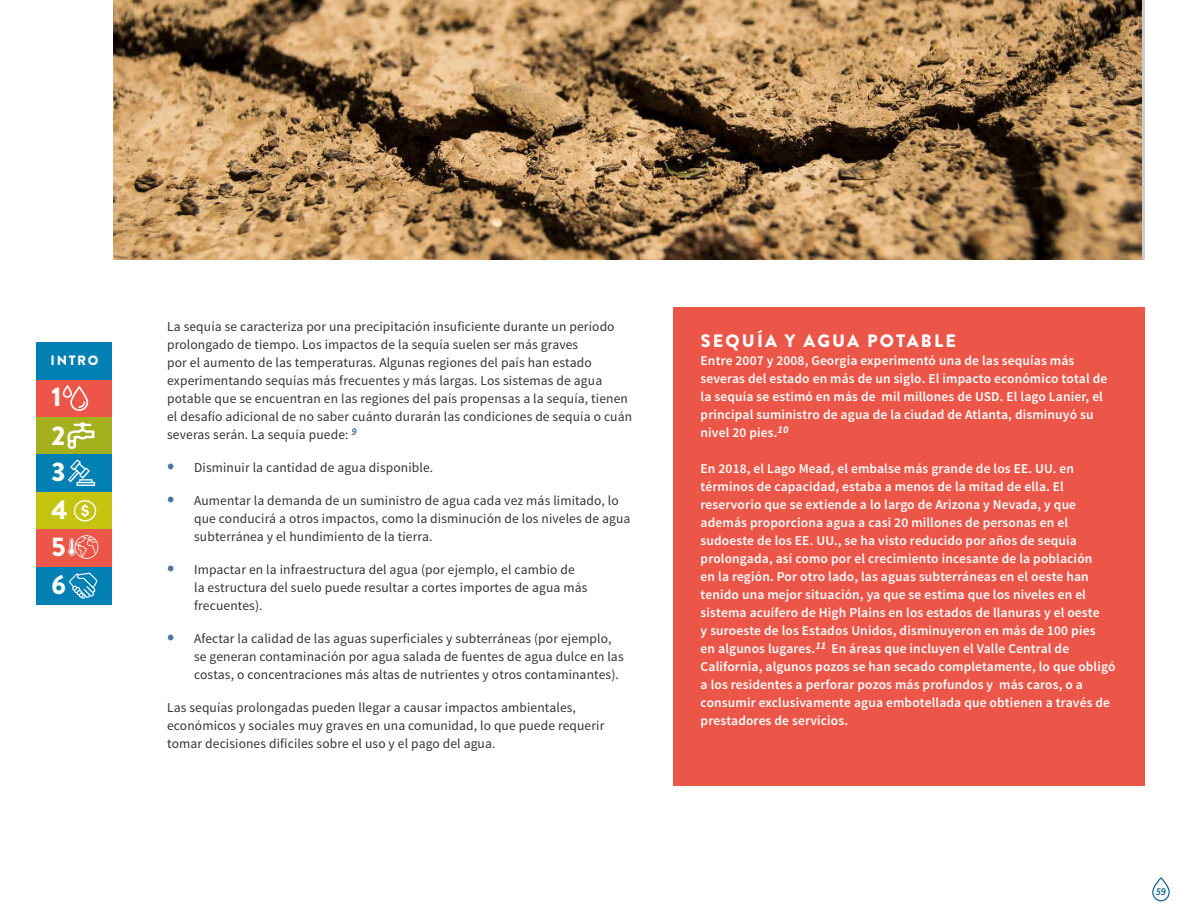
<style>
.page{position:relative;width:1188px;height:918px;background:#fff}
.page>*{position:absolute;margin:0;border:0;box-sizing:border-box;transform-origin:0 0}
.t1{font:900 27px/37.5px "Brandon Grotesque";color:#fffff8}
.t2{font:900 18px "Brandon Grotesque";letter-spacing:.12em;color:#fff}
.t3{font:13.5px/18px "Source Sans Pro";letter-spacing:.01em;color:#333}
.t4{font:600 13.5px/18px "Source Sans Pro";letter-spacing:.01em;color:#fff}
.t5{font:900 13.5px "Brandon Grotesque";letter-spacing:.12em;color:#fffff8}
.t6{font:italic 600 10.5px "Source Sans Pro";color:#015b8b}
.s1{font-weight:700;font-size:21px;color:#4b759f}
</style>
<div class="page">
<svg style="left:1152px;top:877px;width:18px;height:25px"></svg>
<div style="left:674px;top:307px;width:471px;height:479px;background:#eb5648"></div>
<img style="left:113px;top:0;width:1029px;height:260px">
<div style="left:36px;top:492px;width:75px;height:37px;background:#c5c511"></div>
<div style="left:36px;top:417px;width:75px;height:37px;background:#a4b01e"></div>
<div style="left:36px;top:567px;width:75px;height:37px;background:#0080b3"></div>
<div style="left:36px;top:379px;width:75px;height:38px;background:#eb5648"></div>
<div style="left:36px;top:529px;width:75px;height:38px;background:#eb5648"></div>
<div style="left:36px;top:454px;width:75px;height:38px;background:#0080b3"></div>
<div style="left:36px;top:342px;width:75px;height:37px;background:#0080b3"></div>
<svg style="left:63px;top:385px;width:25px;height:26px"></svg>
<svg style="left:67px;top:422px;width:27px;height:27px"></svg>
<svg style="left:68px;top:460px;width:27px;height:26px"></svg>
<svg style="left:74px;top:500px;width:22px;height:21px"></svg>
<svg style="left:68px;top:535px;width:30px;height:24px"></svg>
<svg style="left:69px;top:573px;width:28px;height:26px"></svg>
<p class="t5" style="left:51px;top:351px;width:49px">INTRO</p>
<h1 class="t1" style="left:52px;top:379px;width:18px">1<br>2<br>3<br>4<br>5<br>6</h1>
<p class="t3" style="left:167px;top:318px;width:467px">La sequía se caracteriza por una precipitación insuficiente durante un período prolongado de tiempo. Los impactos de la sequía suelen ser más graves<br>por el aumento de las temperaturas. Algunas regiones del país han estado experimentando sequías más frecuentes y más largas. Los sistemas de agua potable que se encuentran en las regiones del país propensas a la sequía, tienen el desafío adicional de no saber cuánto durarán las condiciones de sequía o cuán severas serán. La sequía puede: <sup>9</sup></p>
<p class="t3" style="left:167px;top:459px;width:268px"><span class="s1">•</span> Disminuir la cantidad de agua disponible.</p>
<p class="t3" style="left:194px;top:492px;width:438px;text-indent:-27px"><span class="s1">•</span> Aumentar la demanda de un suministro de agua cada vez más limitado, lo que conducirá a otros impactos, como la disminución de los niveles de agua subterránea y el hundimiento de la tierra.</p>
<p class="t3" style="left:194px;top:561px;width:395px;text-indent:-27px"><span class="s1">•</span> Impactar en la infraestructura del agua (por ejemplo, el cambio de la estructura del suelo puede resultar a cortes importes de agua más frecuentes).</p>
<p class="t3" style="left:194px;top:630px;width:431px;text-indent:-27px"><span class="s1">•</span> Afectar la calidad de las aguas superficiales y subterráneas (por ejemplo, se generan contaminación por agua salada de fuentes de agua dulce en las costas, o concentraciones más altas de nutrientes y otros contaminantes).</p>
<p class="t3" style="left:167px;top:699px;width:439px">Las sequías prolongadas pueden llegar a causar impactos ambientales, económicos y sociales muy graves en una comunidad, lo que puede requerir tomar decisiones difíciles sobre el uso y el pago del agua.</p>
<h2 class="t2" style="left:701px;top:328px;width:257px">SEQUÍA Y AGUA POTABLE</h2>
<p class="t4" style="left:701px;top:352px;width:408px">Entre 2007 y 2008, Georgia experimentó una de las sequías más severas del estado en más de un siglo. El impacto económico total de la sequía se estimó en más de mil millones de USD. El lago Lanier, el principal suministro de agua de la ciudad de Atlanta, disminuyó su nivel 20 pies.<sup>10</sup></p>
<p class="t4" style="left:701px;top:460px;width:416px">En 2018, el Lago Mead, el embalse más grande de los EE. UU. en términos de capacidad, estaba a menos de la mitad de ella. El reservorio que se extiende a lo largo de Arizona y Nevada, y que además proporciona agua a casi 20 millones de personas en el sudoeste de los EE. UU., se ha visto reducido por años de sequía prolongada, así como por el crecimiento incesante de la población<br>en la región. Por otro lado, las aguas subterráneas en el oeste han tenido una mejor situación, ya que se estima que los niveles en el sistema acuífero de High Plains en los estados de llanuras y el oeste<br>y suroeste de los Estados Unidos, disminuyeron en más de 100 pies<br>en algunos lugares.<sup>11</sup> En áreas que incluyen el Valle Central de California, algunos pozos se han secado completamente, lo que obligó a los residentes a perforar pozos más profundos y más caros, o a consumir exclusivamente agua embotellada que obtienen a través de prestadores de servicios.</p>
<p class="t6" style="left:1156px;top:885px;width:12px">59</p>
</div>
